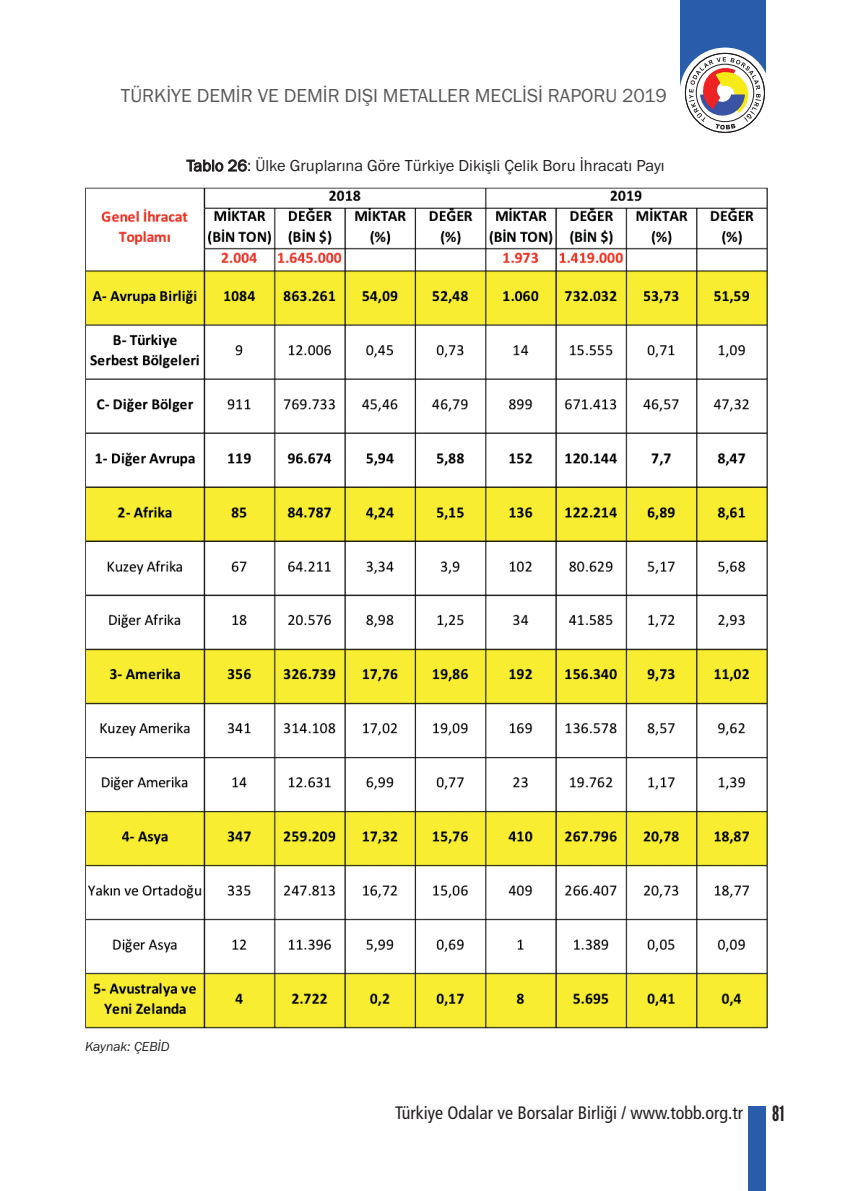
<style>
.page{position:relative;width:851px;height:1191px;background:#fff}
.page>*{position:absolute;margin:0;border:0;box-sizing:border-box;transform-origin:0 0}
.t1{font:21px "League Gothic";color:#231f20}
.t2{font:19.5px "Franklin Gothic";color:#58595b}
.t3{font:condensed 18px "Frutiger LT Com";color:#231f20}
.t4{font:16.5px "Franklin Gothic";color:#231f20}
.t5{font:italic 13.5px "Franklin Gothic";color:#231f20}
</style>
<div class="page">
<div style="left:680px;top:0;width:85px;height:92px;background:#295caa"></div>
<svg style="left:679px;top:48px;width:91px;height:90px"></svg>
<svg style="left:685px;top:53px;width:79px;height:79px"></svg>
<div style="left:685px;top:53px;width:79px;height:79px;border:1px solid #221e1f;border-radius:50%"></div>
<svg style="left:688px;top:57px;width:72px;height:72px"></svg>
<div style="left:748px;top:1106px;width:17px;height:84px;background:#295caa"></div>
<img style="left:85px;top:187px;width:683px;height:842px">
<p class="t2" style="left:121px;top:88px;width:547px">TÜRKİYE DEMİR VE DEMİR DIŞI METALLER MECLİSİ RAPORU 2019</p>
<p class="t4" style="left:187px;top:160px;width:479px">Tablo 26: Ülke Gruplarına Göre Türkiye Dikişli Çelik Boru İhracatı Payı</p>
<p class="t5" style="left:85px;top:1042px;width:86px">Kaynak: ÇEBİD</p>
<p class="t3" style="left:395px;top:1106px;width:349px">Türkiye Odalar ve Borsalar Birliği / www.tobb.org.tr</p>
<p class="t1" style="left:772px;top:1101px;width:14px">81</p>
</div>
